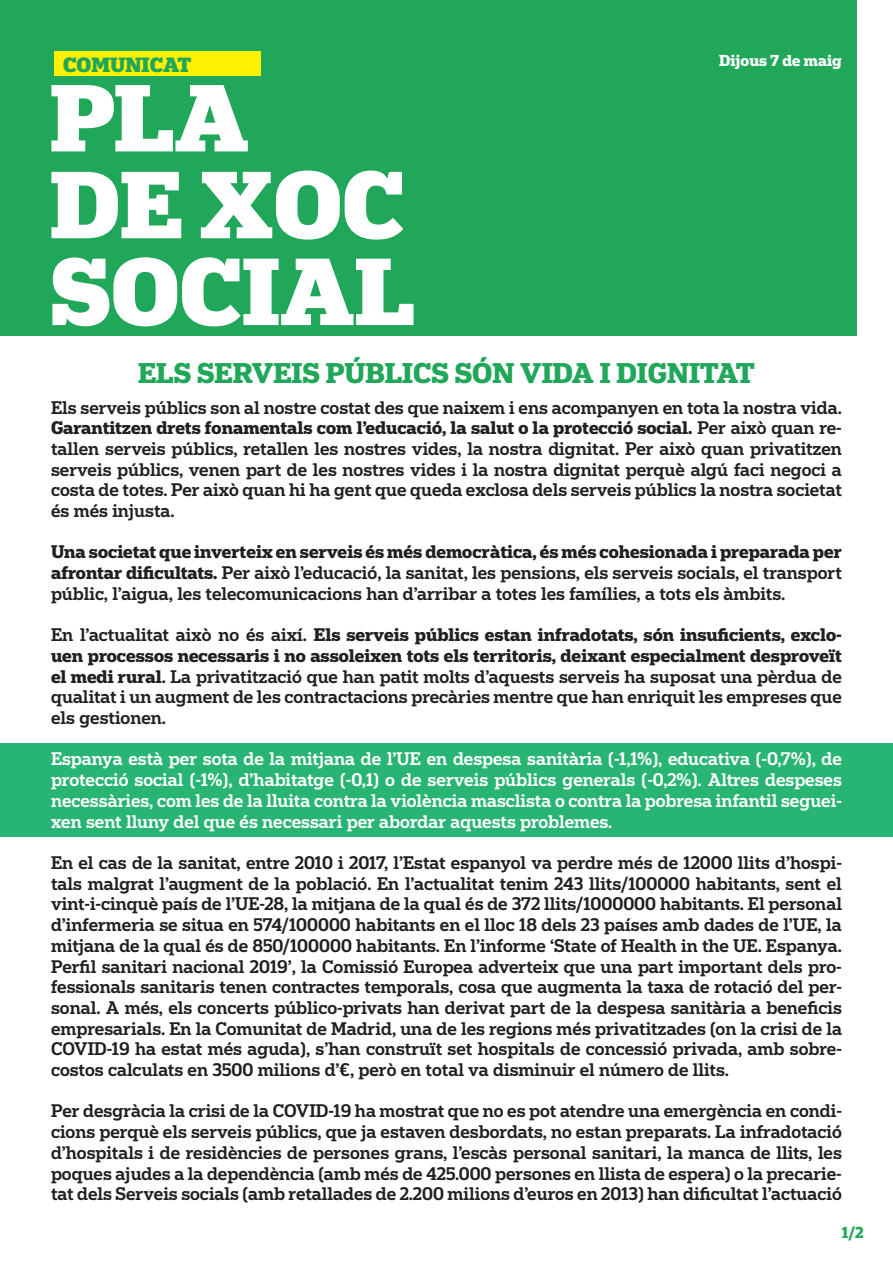
<style>
.page{position:relative;width:893px;height:1263px;background:#fff}
.page>*{position:absolute;margin:0;border:0;box-sizing:border-box;transform-origin:0 0}
.t1{font:700 27px "Popular";color:#20a759}
.t2{font:900 19.5px "Popular";color:#20a759}
.t3{font:500 17.25px/20.7px "Popular";color:#231f20;text-align:justify}
.t4{font:500 17.25px/20.7px "Popular";color:#fff;text-align:justify}
.t5{font:700 15px "Popular";color:#fff}
.t6{font:700 15px "Popular";color:#20a759}
.s1{font-weight:700}
</style>
<div class="page">
<div style="left:0;top:743px;width:893px;height:94px;background:#28b472"></div>
<div style="left:0;top:0;width:857px;height:336px;background:#20a759"></div>
<div style="left:55px;top:52px;width:206px;height:24px;background:#fff101"></div>
<svg style="left:51px;top:85px;width:197px;height:66px"></svg>
<svg style="left:51px;top:172px;width:130px;height:66px"></svg>
<svg style="left:201px;top:170px;width:202px;height:70px"></svg>
<svg style="left:52px;top:257px;width:362px;height:69px"></svg>
<p class="t2" style="left:63px;top:52px;width:130px">COMUNICAT</p>
<p class="t5" style="left:719px;top:51px;width:124px">Dijous 7 de maig</p>
<h1 class="t1" style="left:138px;top:355px;width:618px">ELS SERVEIS PÚBLICS SÓN VIDA I DIGNITAT</h1>
<p class="t3" style="left:51px;top:396px;width:792px">Els serveis públics son al nostre costat des que naixem i ens acompanyen en tota la nostra vida.<br><span class="s1">Garantitzen drets fonamentals com l’educació, la salut o la protecció social.</span> Per això quan re&shy;tallen serveis públics, retallen les nostres vides, la nostra dignitat. Per això quan privatitzen serveis públics, venen part de les nostres vides i la nostra dignitat perquè algú faci negoci a costa de totes. Per això quan hi ha gent que queda exclosa dels serveis públics la nostra societat és més injusta.</p>
<p class="t3" style="left:51px;top:541px;width:792px"><span class="s1">Una societat que inverteix en serveis és més democràtica, és més cohesionada i preparada per afrontar dificultats.</span> Per això l’educació, la sanitat, les pensions, els serveis socials, el transport públic, l’aigua, les telecomunicacions han d’arribar a totes les famílies, a tots els àmbits.</p>
<p class="t3" style="left:51px;top:624px;width:792px">En l’actualitat això no és així. <span class="s1">Els serveis públics estan infradotats, són insuficients, exclo&shy;uen processos necessaris i no assoleixen tots els territoris, deixant especialment desproveït el medi rural</span>. La privatització que han patit molts d’aquests serveis ha suposat una pèrdua de qualitat i un augment de les contractacions precàries mentre que han enriquit les empreses que els gestionen.</p>
<p class="t4" style="left:51px;top:748px;width:792px">Espanya està per sota de la mitjana de l’UE en despesa sanitària (-1,1%), educativa (-0,7%), de protecció social (-1%), d’habitatge (-0,1) o de serveis públics generals (-0,2%). Altres despeses necessàries, com les de la lluita contra la violència masclista o contra la pobresa infantil seguei&shy;xen sent lluny del que és necessari per abordar aquests problemes.</p>
<p class="t3" style="left:51px;top:852px;width:792px">En el cas de la sanitat, entre 2010 i 2017, l’Estat espanyol va perdre més de 12000 llits d’hospi&shy;tals malgrat l’augment de la població. En l’actualitat tenim 243 llits/100000 habitants, sent el vint-i-cinquè país de l’UE-28, la mitjana de la qual és de 372 llits/1000000 habitants. El personal d’infermeria se situa en 574/100000 habitants en el lloc 18 dels 23 países amb dades de l’UE, la mitjana de la qual és de 850/100000 habitants. En l’informe ‘State of Health in the UE. Espanya.<br>Perfil sanitari nacional 2019’, la Comissió Europea adverteix que una part important dels pro&shy;fessionals sanitaris tenen contractes temporals, cosa que augmenta la taxa de rotació del per&shy;sonal. A més, els concerts público-privats han derivat part de la despesa sanitària a beneficis empresarials. En la Comunitat de Madrid, una de les regions més privatitzades (on la crisi de la COVID-19 ha estat més aguda), s’han construït set hospitals de concessió privada, amb sobre&shy;costos calculats en 3500 milions d’€, però en total va disminuir el número de llits.</p>
<p class="t3" style="left:51px;top:1100px;width:792px">Per desgràcia la crisi de la COVID-19 ha mostrat que no es pot atendre una emergència en condi&shy;cions perquè els serveis públics, que ja estaven desbordats, no estan preparats. La infradotació d’hospitals i de residències de persones grans, l’escàs personal sanitari, la manca de llits, les poques ajudes a la dependència (amb més de 425.000 persones en llista de espera) o la precarie&shy;tat dels Serveis socials (amb retallades de 2.200 milions d’euros en 2013) han dificultat l’actuació</p>
<p class="t6" style="left:842px;top:1222px;width:23px">1/2</p>
</div>
